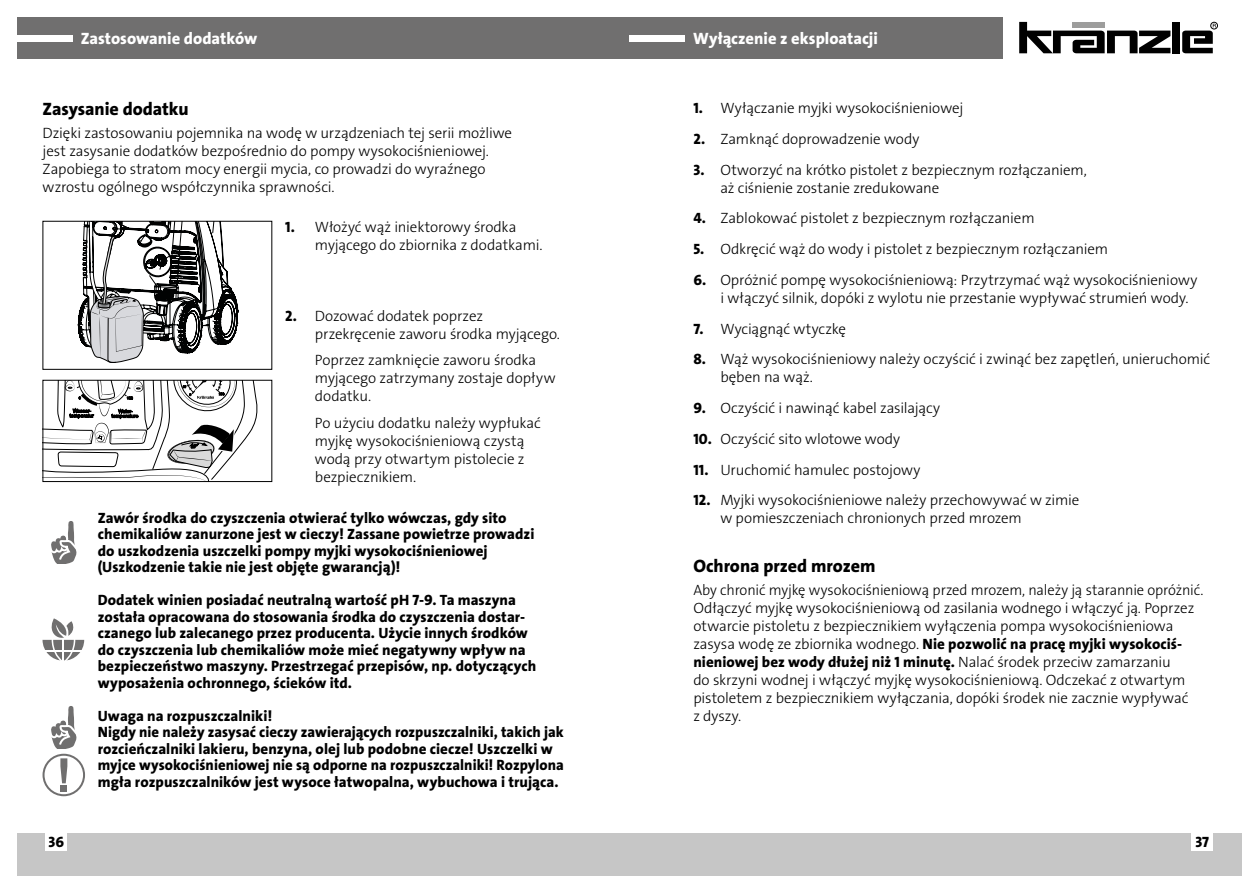
<style>
.page{position:relative;width:1259px;height:893px;background:#fff}
.page>*{position:absolute;margin:0;border:0;box-sizing:border-box;transform-origin:0 0}
.t1{font:18px "The Sans LP8 Ex Bld";letter-spacing:-.005em;color:#000}
.t2{font:16.5px "The Sans LP8 Ex Bld";color:#fff}
.t3{font:15px/18px "The Sans LP3 Lig";letter-spacing:-.01em;color:#000}
.t4{font:15px/16.5px "The Sans LP8 Ex Bld";color:#000}
.s1{font-family:"The Sans LP8 Ex Bld"}
.s2{font-family:"The Sans LP3 Lig"}
</style>
<div class="page">
<div style="left:629px;top:833px;width:613px;height:43px;background:#c6c6c6"></div>
<div style="left:17px;top:833px;width:612px;height:43px;background:#c6c6c6"></div>
<div style="left:1191px;top:833px;width:22px;height:18px;background:#fff"></div>
<div style="left:46px;top:833px;width:21px;height:18px;background:#fff"></div>
<div style="left:17px;top:17px;width:985px;height:41px;background:#706f6f"></div>
<div style="left:17px;top:35px;width:55px;height:6px;background:#fff"></div>
<div style="left:629px;top:35px;width:56px;height:6px;background:#fff"></div>
<svg style="left:1019px;top:22px;width:151px;height:31px"></svg>
<div style="left:1172px;top:22px;width:7px;height:31px;background:#000"></div>
<div style="left:1210px;top:22px;width:7px;height:7px;border:1px solid #000;border-radius:50%"></div>
<svg style="left:1182px;top:24px;width:34px;height:29px"></svg>
<svg style="left:43px;top:754px;width:42px;height:42px"></svg>
<div style="left:61px;top:785px;width:6px;height:7px;background:#706f6f"></div>
<svg style="left:51px;top:706px;width:26px;height:42px"></svg>
<svg style="left:43px;top:618px;width:41px;height:43px"></svg>
<svg style="left:51px;top:521px;width:26px;height:42px"></svg>
<svg style="left:42px;top:220px;width:230px;height:150px"></svg>
<svg style="left:42px;top:379px;width:230px;height:103px"></svg>
<p class="t2" style="left:81px;top:28px;width:178px">Zastosowanie dodatków</p>
<p class="t1" style="left:43px;top:98px;width:148px">Zasysanie dodatku</p>
<p class="t3" style="left:43px;top:124px;width:471px">Dzięki zastosowaniu pojemnika na wodę w urządzeniach tej serii możliwe jest zasysanie dodatków bezpośrednio do pompy wysokociśnieniowej.<br>Zapobiega to stratom mocy energii mycia, co prowadzi do wyraźnego wzrostu ogólnego współczynnika sprawności.</p>
<p class="t3" style="left:315px;top:218px;width:229px;text-indent:-30px"><span class="s1">1.</span> Włożyć wąż iniektorowy środka myjącego do zbiornika z dodatkami.</p>
<p class="t3" style="left:315px;top:307px;width:247px;text-indent:-30px"><span class="s1">2.</span> Dozować dodatek poprzez przekręcenie zaworu środka myjącego.</p>
<p class="t3" style="left:315px;top:351px;width:242px">Poprzez zamknięcie zaworu środka myjącego zatrzymany zostaje dopływ dodatku.</p>
<p class="t3" style="left:315px;top:414px;width:227px">Po użyciu dodatku należy wypłukać myjkę wysokociśnieniową czystą wodą przy otwartym pistolecie z bezpiecznikiem.</p>
<p class="t4" style="left:98px;top:510px;width:438px">Zawór środka do czyszczenia otwierać tylko wówczas, gdy sito chemikaliów zanurzone jest w cieczy! Zassane powietrze prowadzi do uszkodzenia uszczelki pompy myjki wysokociśnieniowej (Uszkodzenie takie nie jest objęte gwarancją)!</p>
<p class="t4" style="left:98px;top:592px;width:440px">Dodatek winien posiadać neutralną wartość pH 7-9. Ta maszyna została opracowana do stosowania środka do czyszczenia dostar&shy;czanego lub zalecanego przez producenta. Użycie innych środków do czyszczenia lub chemikaliów może mieć negatywny wpływ na bezpieczeństwo maszyny. Przestrzegać przepisów, np. dotyczących wyposażenia ochronnego, ścieków itd.</p>
<p class="t4" style="left:98px;top:708px;width:468px">Uwaga na rozpuszczalniki!<br>Nigdy nie należy zasysać cieczy zawierających rozpuszczalniki, takich jak rozcieńczalniki lakieru, benzyna, olej lub podobne ciecze! Uszczelki w myjce wysokociśnieniowej nie są odporne na rozpuszczalniki! Rozpylona mgła rozpuszczalników jest wysoce łatwopalna, wybuchowa i trująca.</p>
<p class="t2" style="left:693px;top:28px;width:186px">Wyłączenie z eksploatacji</p>
<p class="t3" style="left:693px;top:99px;width:271px"><span class="s1">1.</span> Wyłączanie myjki wysokociśnieniowej</p>
<p class="t3" style="left:693px;top:130px;width:227px"><span class="s1">2.</span> Zamknąć doprowadzenie wody</p>
<p class="t3" style="left:720px;top:161px;width:368px;text-indent:-27px"><span class="s1">3.</span> Otworzyć na krótko pistolet z bezpiecznym rozłączaniem, aż ciśnienie zostanie zredukowane</p>
<p class="t3" style="left:693px;top:209px;width:343px"><span class="s1">4.</span> Zablokować pistolet z bezpiecznym rozłączaniem</p>
<p class="t3" style="left:693px;top:240px;width:416px"><span class="s1">5.</span> Odkręcić wąż do wody i pistolet z bezpiecznym rozłączaniem</p>
<p class="t3" style="left:720px;top:271px;width:478px;text-indent:-27px"><span class="s1">6.</span> Opróżnić pompę wysokociśnieniową: Przytrzymać wąż wysokociśnieniowy i włączyć silnik, dopóki z wylotu nie przestanie wypływać strumień wody.</p>
<p class="t3" style="left:693px;top:320px;width:154px"><span class="s1">7.</span> Wyciągnąć wtyczkę</p>
<p class="t3" style="left:720px;top:350px;width:491px;text-indent:-27px"><span class="s1">8.</span> Wąż wysokociśnieniowy należy oczyścić i zwinąć bez zapętleń, unieruchomić bęben na wąż.</p>
<p class="t3" style="left:693px;top:399px;width:248px"><span class="s1">9.</span> Oczyścić i nawinąć kabel zasilający</p>
<p class="t3" style="left:693px;top:430px;width:208px"><span class="s1">10.</span> Oczyścić sito wlotowe wody</p>
<p class="t3" style="left:693px;top:461px;width:228px"><span class="s1">11.</span> Uruchomić hamulec postojowy</p>
<p class="t3" style="left:720px;top:491px;width:360px;text-indent:-27px"><span class="s1">12.</span> Myjki wysokociśnieniowe należy przechowywać w zimie w pomieszczeniach chronionych przed mrozem</p>
<p class="t1" style="left:693px;top:555px;width:184px">Ochrona przed mrozem</p>
<p class="t3" style="left:693px;top:581px;width:511px">Aby chronić myjkę wysokociśnieniową przed mrozem, należy ją starannie opróżnić.<br>Odłączyć myjkę wysokociśnieniową od zasilania wodnego i włączyć ją. Poprzez otwarcie pistoletu z bezpiecznikiem wyłączenia pompa wysokociśnieniowa</p>
<p class="t4" style="left:693px;top:635px;width:490px;line-height:18px"><span class="s2">zasysa wodę ze zbiornika wodnego.</span> Nie pozwolić na pracę myjki wysokociś&shy;nieniowej bez wody dłużej niż 1 minutę. <span class="s2">Nalać środek przeciw zamarzaniu</span></p>
<p class="t3" style="left:693px;top:671px;width:496px">do skrzyni wodnej i włączyć myjkę wysokociśnieniową. Odczekać z otwartym pistoletem z bezpiecznikiem wyłączania, dopóki środek nie zacznie wypływać z dyszy.</p>
<p class="t4" style="left:49px;top:834px;width:17px">36</p>
<p class="t4" style="left:1195px;top:834px;width:15px">37</p>
</div>
